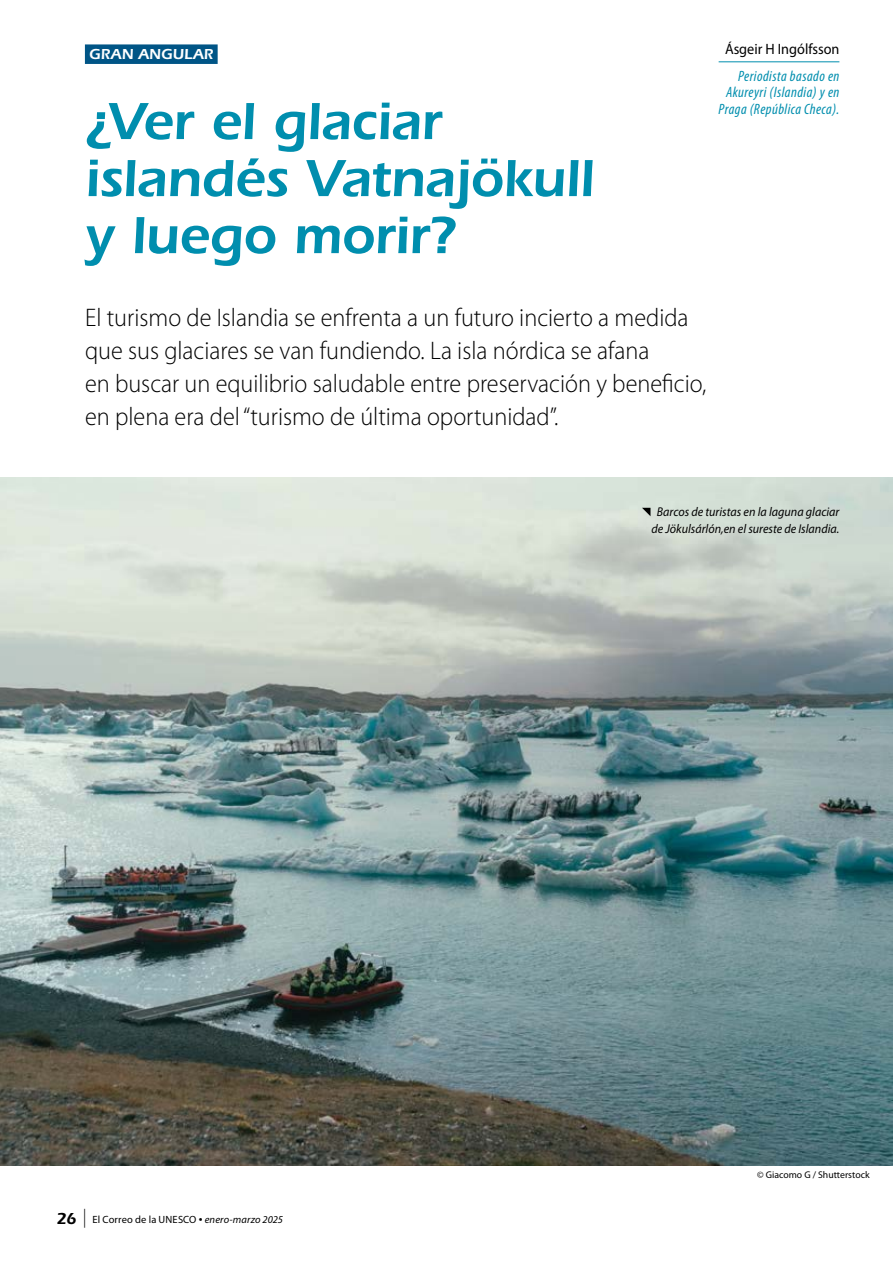
<style>
.page{position:relative;width:893px;height:1263px;background:#fff}
.page>*{position:absolute;margin:0;border:0;box-sizing:border-box;transform-origin:0 0}
.t1{font:600 54px/57px "ITC Eras Std";letter-spacing:-.01em;color:#008eae}
.t2{font:300 25.5px/33px "Myriad Pro";color:#000;scale:.95 1}
.t3{font:italic condensed 15px/16.5px "Myriad Pro";letter-spacing:.03em;color:#008eae;text-align:right}
.t4{font:15px "Myriad Pro";color:#000;scale:.95 1}
.t5{font:600 15px "ITC Eras Std";letter-spacing:.03em;color:#fff}
.t6{font:italic 12.75px/16.5px "Myriad Pro";color:#000;text-align:center;scale:.95 1}
.t7{font:10.5px "Myriad Pro";letter-spacing:.015em;color:#000}
.t8{font:9.75px "Myriad Pro";color:#000}
.s1{font-family:"ITC Eras Std";font-weight:600;font-size:16.5px}
.s2{font-size:18.9px}
.s3{font-size:13.5px}
.s4{font-style:italic}
</style>
<div class="page">
<img style="left:0;top:477px;width:893px;height:688px">
<div style="left:85px;top:44px;width:133px;height:20px;background:#005586"></div>
<hr style="left:719px;top:61px;width:120px;height:1px;background:#008eae">
<svg style="left:642px;top:508px;width:8px;height:8px"></svg>
<p class="t5" style="left:89px;top:46px;width:126px">GRAN ANGULAR</p>
<h1 class="t1" style="left:85px;top:93px;width:511px">¿Ver el glaciar islandés Vatnajökull y luego morir?</h1>
<p class="t4" style="left:725px;top:41px;width:122px">Ásgeir H Ingólfsson</p>
<p class="t3" style="left:719px;top:68px;width:122px">Periodista basado en<br>Akureyri (Islandia) y en<br>Praga (República Checa).</p>
<p class="t2" style="left:85px;top:301px;width:656px">El turismo de Islandia se enfrenta a un futuro incierto a medida que sus glaciares se van fundiendo. La isla nórdica se afana<br>en buscar un equilibrio saludable entre preservación y beneficio, en plena era del “turismo de última oportunidad”.</p>
<p class="t6" style="left:651px;top:504px;width:199px">Barcos de turistas en la laguna glaciar de Jökulsárlón,en el sureste de Islandia.</p>
<p class="t7" style="left:56px;top:1213px;width:228px"><span class="s1">26</span> <span class="s2">|</span> El Correo de la UNESCO <span class="s3">•</span> <span class="s4">enero-marzo 2025</span></p>
<p class="t8" style="left:757px;top:1170px;width:114px">© Giacomo G / Shutterstock</p>
</div>
